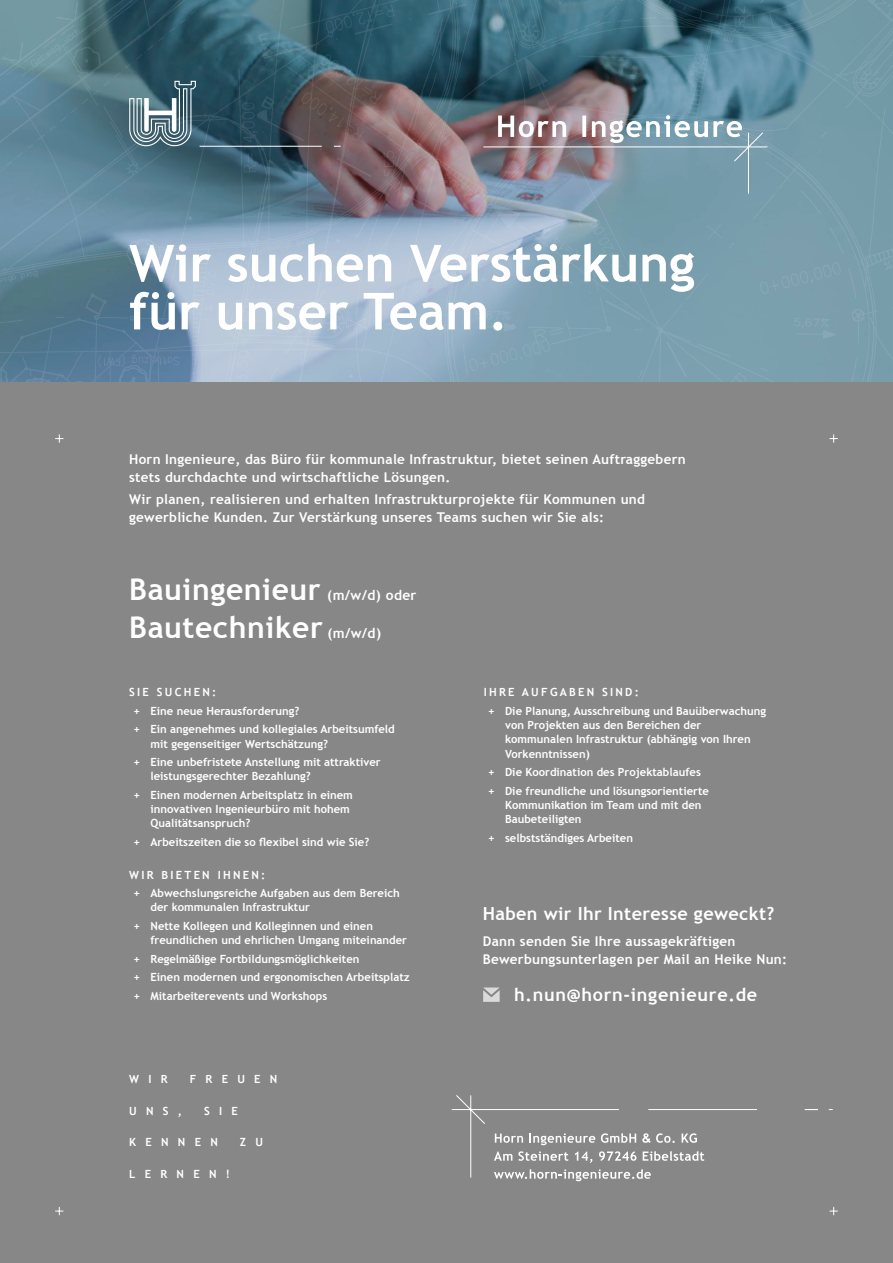
<style>
.page{position:relative;width:893px;height:1263px;background:#fff}
.page>*{position:absolute;margin:0;border:0;box-sizing:border-box;transform-origin:0 0}
.t1{font:700 51px/48px "Trebuchet MS";color:#fff}
.t2{font:700 30px/37.5px "Trebuchet MS";letter-spacing:.02em;color:#fff}
.t3{font:700 18px "Trebuchet MS";letter-spacing:.02em;color:#fff}
.t4{font:700 18px "Trebuchet MS";letter-spacing:.04em;color:#fff}
.t5{font:700 13.5px/18px "Trebuchet MS";letter-spacing:.02em;color:#fff}
.t6{font:700 11.25px/18.5px "Trebuchet MS";color:#fff}
.s1{font-size:13.8px}
</style>
<div class="page">
<svg style="left:296px;top:0;width:420px;height:383px;background:#638190"></svg>
<div style="left:0;top:383px;width:893px;height:880px;background:#878787"></div>
<svg style="left:829px;top:434px;width:9px;height:9px"></svg>
<svg style="left:829px;top:1207px;width:9px;height:8px"></svg>
<svg style="left:55px;top:434px;width:8px;height:9px"></svg>
<svg style="left:55px;top:1207px;width:8px;height:8px"></svg>
<svg style="left:575px;top:1179px;width:7px;height:2px"></svg>
<svg style="left:451px;top:1095px;width:382px;height:84px"></svg>
<svg style="left:0;top:0;width:296px;height:383px;background:#618394"></svg>
<hr style="left:200px;top:146px;width:122px;height:1px;background:#fff">
<svg style="left:316px;top:0;width:256px;height:383px;background:#788a99"></svg>
<div style="left:592px;top:115px;width:124px;height:268px;background:#799ead"></div>
<svg style="left:716px;top:0;width:177px;height:383px;background:#7299a7"></svg>
<svg style="left:482px;top:116px;width:286px;height:79px;background:#8b97a4"></svg>
<svg style="left:483px;top:987px;width:17px;height:15px"></svg>
<h1 class="t1" style="left:129px;top:239px;width:567px">Wir suchen Verstärkung für unser Team.</h1>
<p class="t5" style="left:129px;top:450px;width:558px">Horn Ingenieure, das Büro für kommunale Infrastruktur, bietet seinen Auftraggebern stets durchdachte und wirtschaftliche Lösungen.</p>
<p class="t5" style="left:129px;top:491px;width:517px">Wir planen, realisieren und erhalten Infrastrukturprojekte für Kommunen und gewerbliche Kunden. Zur Verstärkung unseres Teams suchen wir Sie als:</p>
<h2 class="t2" style="left:129px;top:571px;width:289px">Bauingenieur <span class="s1">(m/w/d) oder<br></span>Bautechniker <span class="s1">(m/w/d)</span></h2>
<p class="t6" style="left:133px;top:683px;width:263px;text-indent:-4px">SIE SUCHEN:<br>+ Eine neue Herausforderung?<br>+ Ein angenehmes und kollegiales Arbeitsumfeld</p>
<p class="t6" style="left:133px;top:734px;width:249px;text-indent:17px">mit gegenseitiger Wertschätzung?<br>+ Eine unbefristete Anstellung mit attraktiver</p>
<p class="t6" style="left:133px;top:767px;width:221px;text-indent:17px">leistungsgerechter Bezahlung?<br>+ Einen modernen Arbeitsplatz in einem</p>
<p class="t6" style="left:150px;top:802px;width:201px;line-height:14.2px">innovativen Ingenieurbüro mit hohem<br>Qualitätsanspruch?</p>
<p class="t6" style="left:133px;top:833px;width:237px">+ Arbeitszeiten die so flexibel sind wie Sie?</p>
<p class="t6" style="left:133px;top:865px;width:268px;text-indent:-4px">WIR BIETEN IHNEN:<br>+ Abwechslungsreiche Aufgaben aus dem Bereich</p>
<p class="t6" style="left:133px;top:898px;width:241px;text-indent:17px">der kommunalen Infrastruktur<br>+ Nette Kollegen und Kolleginnen und einen</p>
<p class="t6" style="left:133px;top:931px;width:278px;text-indent:17px">freundlichen und ehrlichen Umgang miteinander + Regelmäßige Fortbildungsmöglichkeiten<br>+ Einen modernen und ergonomischen Arbeitsplatz + Mitarbeiterevents und Workshops</p>
<p class="t6" style="left:129px;top:1070px;width:40px">WIR</p>
<p class="t6" style="left:190px;top:1070px;width:89px">FREUEN</p>
<p class="t6" style="left:129px;top:1102px;width:54px">UNS,</p>
<p class="t6" style="left:204px;top:1102px;width:35px">SIE</p>
<p class="t6" style="left:129px;top:1133px;width:90px">KENNEN</p>
<p class="t6" style="left:240px;top:1133px;width:25px">Z U</p>
<p class="t6" style="left:129px;top:1165px;width:102px">LERNEN!</p>
<p class="t6" style="left:488px;top:683px;width:280px;text-indent:-4px">IHRE AUFGABEN SIND:<br>+ Die Planung, Ausschreibung und Bauüberwachung</p>
<p class="t6" style="left:505px;top:718px;width:247px;line-height:14.2px">von Projekten aus den Bereichen der kommunalen Infrastruktur (abhängig von Ihren<br>Vorkenntnissen)</p>
<p class="t6" style="left:488px;top:763px;width:222px">+ Die Koordination des Projektablaufes + Die freundliche und lösungsorientierte</p>
<p class="t6" style="left:505px;top:798px;width:198px;line-height:14.2px">Kommunikation im Team und mit den<br>Baubeteiligten</p>
<p class="t6" style="left:488px;top:828px;width:146px">+ selbstständiges Arbeiten</p>
<h3 class="t3" style="left:483px;top:902px;width:293px">Haben wir Ihr Interesse geweckt?</h3>
<p class="t5" style="left:483px;top:932px;width:306px">Dann senden Sie Ihre aussagekräftigen<br>Bewerbungsunterlagen per Mail an Heike Nun:</p>
<h3 class="t4" style="left:514px;top:984px;width:245px">h.nun@horn-ingenieure.de</h3>
</div>
